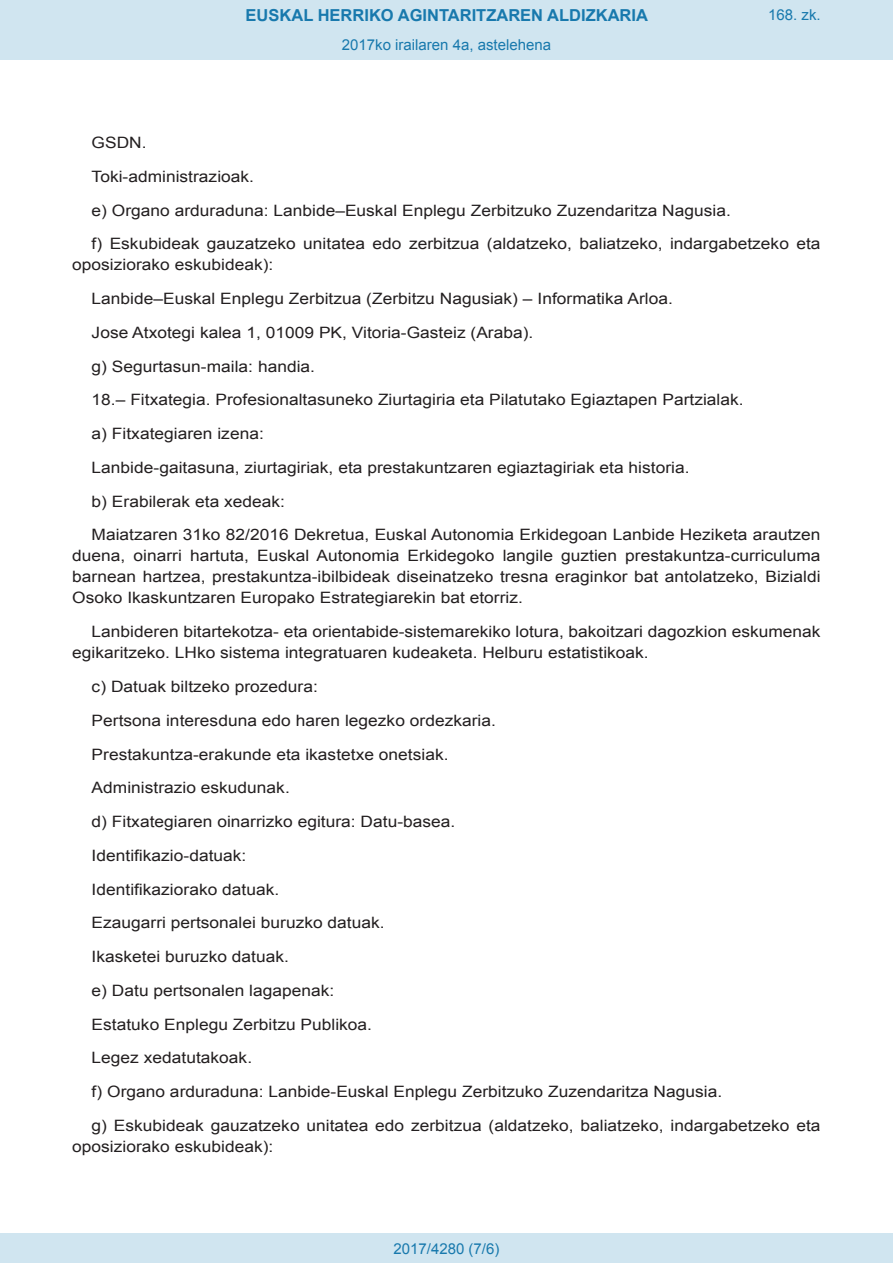
<style>
.page{position:relative;width:893px;height:1263px;background:#fff}
.page>*{position:absolute;margin:0;border:0;box-sizing:border-box;transform-origin:0 0}
.t1{font:700 16.5px "Arial";color:#1879ad}
.BOPVDetalle{font:15.6px/21px "Arial";color:#231f20;scale:1.11 1}
.Paginacion_Centro{font:15px "Arial";color:#1879ad}
</style>
<div class="page">
<div style="left:0;top:0;width:893px;height:60px;background:#d0e5f0"></div>
<div style="left:0;top:1233px;width:893px;height:30px;background:#d0e5f0"></div>
<p class="t1" style="left:246px;top:4px;width:404px">EUSKAL HERRIKO AGINTARITZAREN ALDIZKARIA</p>
<p class="Paginacion_Centro" style="left:342px;top:35px;width:211px">2017ko irailaren 4a, astelehena</p>
<p class="Paginacion_Centro" style="left:768px;top:5px;width:54px">168. zk.</p>
<p class="BOPVDetalle" style="left:92px;top:132px;width:51px">GSDN.</p>
<p class="BOPVDetalle" style="left:92px;top:166px;width:148px">Toki-administrazioak.</p>
<p class="BOPVDetalle" style="left:92px;top:200px;width:577px">e) Organo arduraduna: Lanbide–Euskal Enplegu Zerbitzuko Zuzendaritza Nagusia.</p>
<p class="BOPVDetalle" style="left:72px;top:234px;width:676px;text-indent:19px">f) Eskubideak gauzatzeko unitatea edo zerbitzua (aldatzeko, baliatzeko, indargabetzeko eta oposiziorako eskubideak):</p>
<p class="BOPVDetalle" style="left:92px;top:288px;width:525px">Lanbide–Euskal Enplegu Zerbitzua (Zerbitzu Nagusiak) – Informatika Arloa.</p>
<p class="BOPVDetalle" style="left:92px;top:322px;width:399px">Jose Atxotegi kalea 1, 01009 PK, Vitoria-Gasteiz (Araba).</p>
<p class="BOPVDetalle" style="left:92px;top:356px;width:203px">g) Segurtasun-maila: handia.</p>
<p class="BOPVDetalle" style="left:92px;top:390px;width:589px">18.– Fitxategia. Profesionaltasuneko Ziurtagiria eta Pilatutako Egiaztapen Partzialak.</p>
<p class="BOPVDetalle" style="left:92px;top:423px;width:157px">a) Fitxategiaren izena:</p>
<p class="BOPVDetalle" style="left:92px;top:457px;width:540px">Lanbide-gaitasuna, ziurtagiriak, eta prestakuntzaren egiaztagiriak eta historia.</p>
<p class="BOPVDetalle" style="left:92px;top:491px;width:176px">b) Erabilerak eta xedeak:</p>
<p class="BOPVDetalle" style="left:72px;top:525px;width:676px;text-align:justify;text-indent:19px">Maiatzaren 31ko 82/2016 Dekretua, Euskal Autonomia Erkidegoan Lanbide Heziketa arautzen duena, oinarri hartuta, Euskal Autonomia Erkidegoko langile guztien prestakuntza-curriculuma barnean hartzea, prestakuntza-ibilbideak diseinatzeko tresna eraginkor bat antolatzeko, Bizialdi Osoko Ikaskuntzaren Europako Estrategiarekin bat etorriz.</p>
<p class="BOPVDetalle" style="left:72px;top:621px;width:676px;text-indent:19px">Lanbideren bitartekotza- eta orientabide-sistemarekiko lotura, bakoitzari dagozkion eskumenak egikaritzeko. LHko sistema integratuaren kudeaketa. Helburu estatistikoak.</p>
<p class="BOPVDetalle" style="left:92px;top:676px;width:205px">c) Datuak biltzeko prozedura:</p>
<p class="BOPVDetalle" style="left:92px;top:710px;width:366px">Pertsona interesduna edo haren legezko ordezkaria.</p>
<p class="BOPVDetalle" style="left:92px;top:744px;width:323px">Prestakuntza-erakunde eta ikastetxe onetsiak.</p>
<p class="BOPVDetalle" style="left:92px;top:777px;width:180px">Administrazio eskudunak.</p>
<p class="BOPVDetalle" style="left:92px;top:811px;width:329px">d) Fitxategiaren oinarrizko egitura: Datu-basea.</p>
<p class="BOPVDetalle" style="left:92px;top:845px;width:141px">Identifikazio-datuak:</p>
<p class="BOPVDetalle" style="left:92px;top:879px;width:171px">Identifikaziorako datuak.</p>
<p class="BOPVDetalle" style="left:92px;top:912px;width:265px">Ezaugarri pertsonalei buruzko datuak.</p>
<p class="BOPVDetalle" style="left:92px;top:946px;width:179px">Ikasketei buruzko datuak.</p>
<p class="BOPVDetalle" style="left:92px;top:980px;width:220px">e) Datu pertsonalen lagapenak:</p>
<p class="BOPVDetalle" style="left:92px;top:1014px;width:254px">Estatuko Enplegu Zerbitzu Publikoa.</p>
<p class="BOPVDetalle" style="left:92px;top:1047px;width:146px">Legez xedatutakoak.</p>
<p class="BOPVDetalle" style="left:92px;top:1081px;width:569px">f) Organo arduraduna: Lanbide-Euskal Enplegu Zerbitzuko Zuzendaritza Nagusia.</p>
<p class="BOPVDetalle" style="left:72px;top:1115px;width:676px;text-indent:19px">g) Eskubideak gauzatzeko unitatea edo zerbitzua (aldatzeko, baliatzeko, indargabetzeko eta oposiziorako eskubideak):</p>
<p class="Paginacion_Centro" style="left:393px;top:1238px;width:107px">2017/4280 (7/6)</p>
</div>
